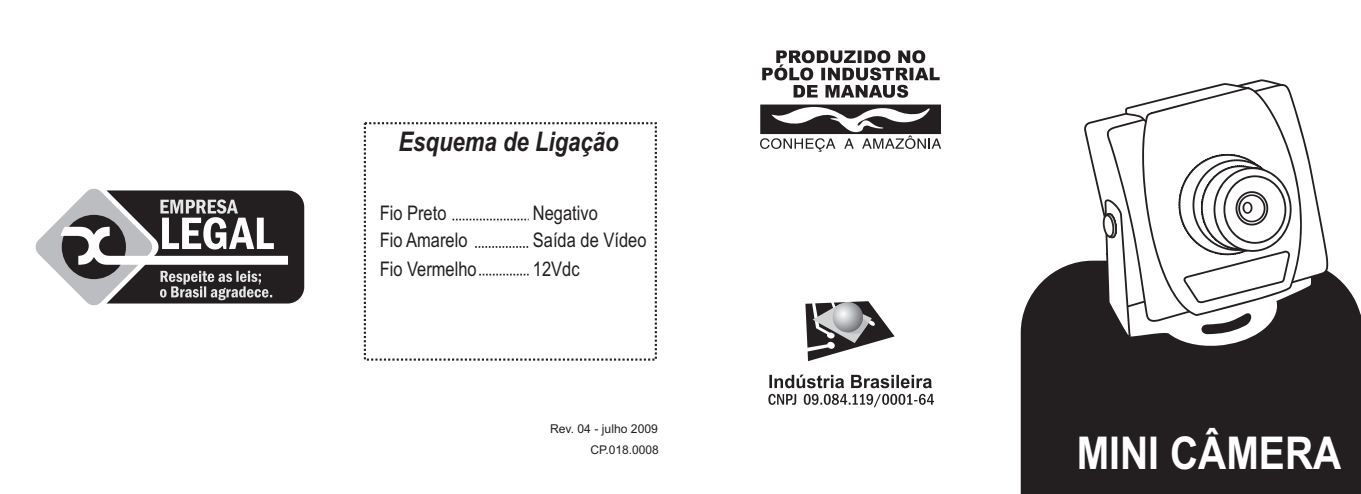
<style>
.page{position:relative;width:1361px;height:494px;background:#fff}
.page>*{position:absolute;margin:0;border:0;box-sizing:border-box;transform-origin:0 0}
.t1{font:700 45px "Arial Narrow";color:#fff;scale:1.05 1}
.t2{font:italic 700 27px "Arial Narrow";color:#231f20}
.t3{font:20.1px/27.9px "Arial Narrow";color:#231f20}
.t4{font:12.3px "Arial";color:#231f20}
.t5{font:12px "Arial";color:#231f20}
</style>
<div class="page">
<div style="left:364px;top:122px;width:293px;height:238px;border:2px dashed #231f20"></div>
<svg style="left:452px;top:218px;width:76px;height:2px"></svg>
<svg style="left:475px;top:246px;width:53px;height:1px"></svg>
<svg style="left:479px;top:273px;width:49px;height:2px"></svg>
<svg style="left:805px;top:301px;width:90px;height:61px"></svg>
<svg style="left:832px;top:301px;width:31px;height:31px"></svg>
<svg style="left:768px;top:374px;width:166px;height:33px"></svg>
<div style="left:1020px;top:261px;width:341px;height:232px;background:#231f20"></div>
<svg style="left:1085px;top:81px;width:196px;height:240px"></svg>
<svg style="left:1105px;top:84px;width:221px;height:238px"></svg>
<svg style="left:1125px;top:83px;width:125px;height:50px"></svg>
<svg style="left:1136px;top:87px;width:187px;height:227px"></svg>
<svg style="left:1103px;top:154px;width:210px;height:193px"></svg>
<svg style="left:762px;top:50px;width:177px;height:48px"></svg>
<svg style="left:760px;top:104px;width:181px;height:48px"></svg>
<svg style="left:35px;top:188px;width:269px;height:118px"></svg>
<h2 class="t2" style="left:398px;top:131px;width:222px">Esquema de Ligação</h2>
<p class="t3" style="left:380px;top:201px;width:68px">Fio Preto</p>
<p class="t3" style="left:533px;top:201px;width:115px">Negativo<br>Saída de Vídeo<br>12Vdc</p>
<p class="t3" style="left:380px;top:228px;width:99px">Fio Amarelo<br>Fio Vermelho</p>
<p class="t4" style="left:550px;top:423px;width:109px">Rev. 04 - julho 2009</p>
<h1 class="t1" style="left:1076px;top:436px;width:254px">MINI CÂMERA</h1>
<p class="t5" style="left:590px;top:444px;width:70px">CP.018.0008</p>
</div>
